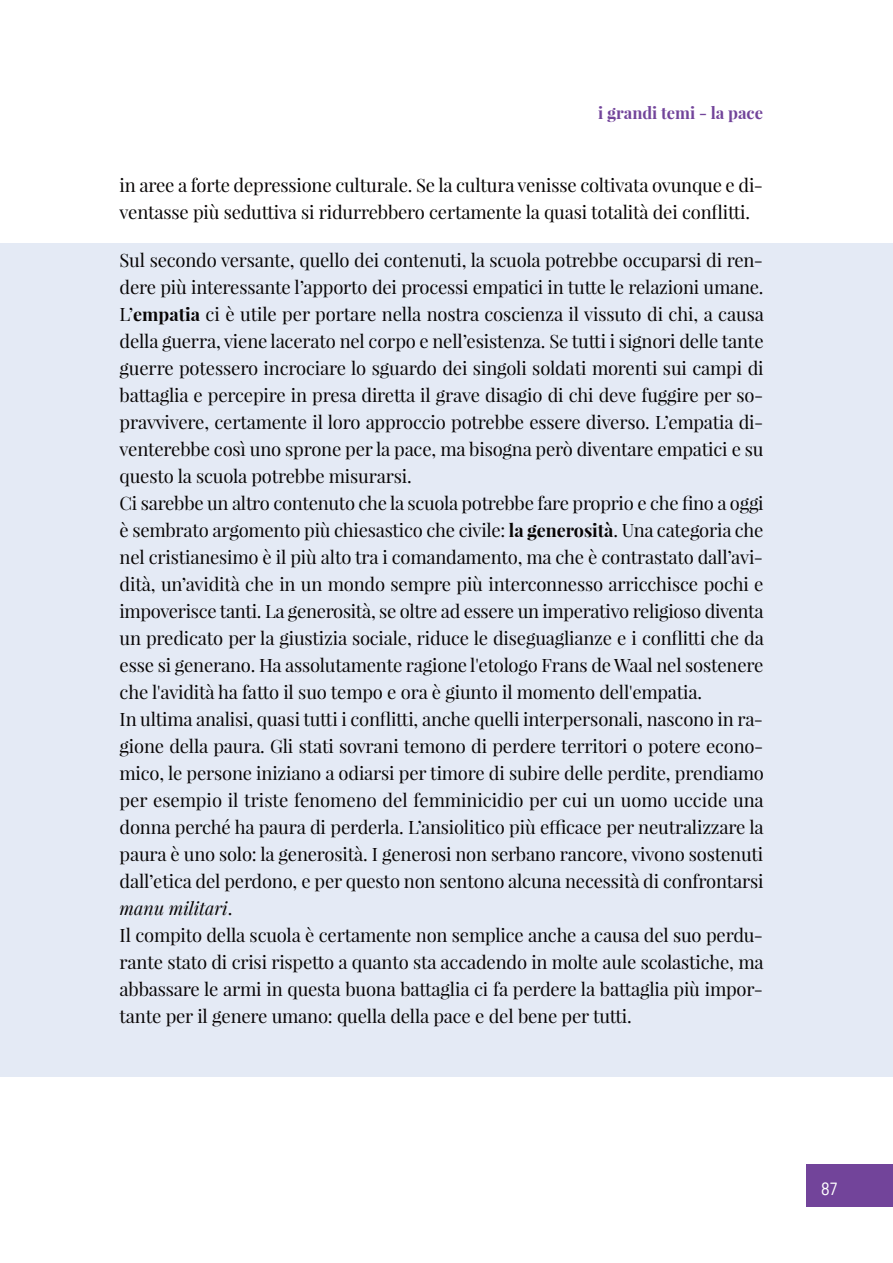
<style>
.page{position:relative;width:893px;height:1263px;background:#fff}
.page>*{position:absolute;margin:0;border:0;box-sizing:border-box;transform-origin:0 0}
.t1{font:18px/27px "Playfair Display";letter-spacing:-.015em;color:#080505;text-align:justify}
.t2{font:18px "D DIN";color:#fff}
.t3{font:700 16.5px "Playfair Display";color:#72449a}
.s1{font-weight:700}
.s2{font-style:italic}
</style>
<div class="page">
<div style="left:807px;top:1165px;width:86px;height:42px;background:#72449a"></div>
<div style="left:0;top:243px;width:893px;height:834px;background:#e4eaf5"></div>
<p class="t3" style="left:598px;top:101px;width:166px">i grandi temi - la pace</p>
<p class="t1" style="left:120px;top:173px;width:645px">in aree a forte depressione culturale. Se la cultura venisse coltivata ovunque e di&shy;ventasse più seduttiva si ridurrebbero certamente la quasi totalità dei conflitti.</p>
<p class="t1" style="left:120px;top:248px;width:646px">Sul secondo versante, quello dei contenuti, la scuola potrebbe occuparsi di ren&shy;dere più interessante l’apporto dei processi empatici in tutte le relazioni umane.<br>L’<span class="s1">empatia</span> ci è utile per portare nella nostra coscienza il vissuto di chi, a causa della guerra, viene lacerato nel corpo e nell’esistenza. Se tutti i signori delle tante guerre potessero incrociare lo sguardo dei singoli soldati morenti sui campi di battaglia e percepire in presa diretta il grave disagio di chi deve fuggire per so&shy;pravvivere, certamente il loro approccio potrebbe essere diverso. L’empatia di&shy;venterebbe così uno sprone per la pace, ma bisogna però diventare empatici e su questo la scuola potrebbe misurarsi.</p>
<p class="t1" style="left:120px;top:491px;width:646px">Ci sarebbe un altro contenuto che la scuola potrebbe fare proprio e che fino a oggi è sembrato argomento più chiesastico che civile: <span class="s1">la generosità</span>. Una categoria che nel cristianesimo è il più alto tra i comandamento, ma che è contrastato dall’avi&shy;dità, un’avidità che in un mondo sempre più interconnesso arricchisce pochi e impoverisce tanti. La generosità, se oltre ad essere un imperativo religioso diventa un predicato per la giustizia sociale, riduce le diseguaglianze e i conflitti che da esse si generano. Ha assolutamente ragione l'etologo Frans de Waal nel sostenere che l'avidità ha fatto il suo tempo e ora è giunto il momento dell'empatia.</p>
<p class="t1" style="left:120px;top:707px;width:646px">In ultima analisi, quasi tutti i conflitti, anche quelli interpersonali, nascono in ra&shy;gione della paura. Gli stati sovrani temono di perdere territori o potere econo&shy;mico, le persone iniziano a odiarsi per timore di subire delle perdite, prendiamo per esempio il triste fenomeno del femminicidio per cui un uomo uccide una donna perché ha paura di perderla. L’ansiolitico più efficace per neutralizzare la paura è uno solo: la generosità. I generosi non serbano rancore, vivono sostenuti dall’etica del perdono, e per questo non sentono alcuna necessità di confrontarsi <span class="s2">manu militari</span>.</p>
<p class="t1" style="left:120px;top:923px;width:646px">Il compito della scuola è certamente non semplice anche a causa del suo perdu&shy;rante stato di crisi rispetto a quanto sta accadendo in molte aule scolastiche, ma abbassare le armi in questa buona battaglia ci fa perdere la battaglia più impor&shy;tante per il genere umano: quella della pace e del bene per tutti.</p>
<p class="t2" style="left:821px;top:1180px;width:18px">87</p>
</div>
